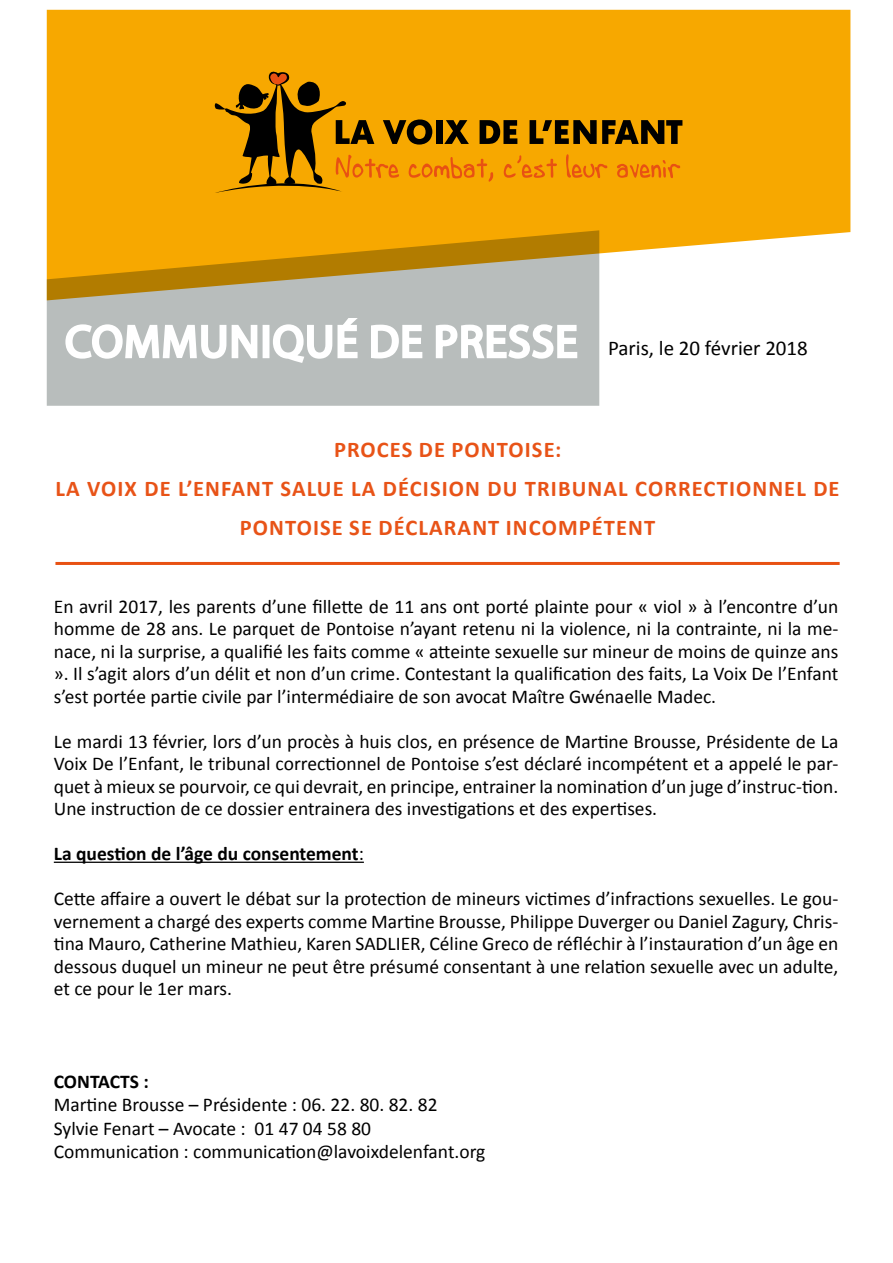
<style>
.page{position:relative;width:893px;height:1263px;background:#fff}
.page>*{position:absolute;margin:0;border:0;box-sizing:border-box;transform-origin:0 0}
.t1{font:45px "Myriad Pro";letter-spacing:.03em;color:#fff}
.t2{font:700 22.5px/39px "Calibri";letter-spacing:.05em;color:#e85317;text-align:center}
.t3{font:21px "Calibri";color:#000}
.t4{font:19.5px/22.5px "Calibri";color:#000;text-align:justify}
.t5{font:700 19.5px "Calibri";color:#000}
.s1{font-weight:400}
</style>
<div class="page">
<hr style="left:54px;top:862px;width:310px;height:1px;background:#000">
<svg style="left:47px;top:10px;width:803px;height:290px;background:#f7b11b"></svg>
<svg style="left:47px;top:230px;width:552px;height:176px;background:#c2af7d"></svg>
<svg style="left:64px;top:322px;width:195px;height:39px"></svg>
<div style="left:263px;top:325px;width:6px;height:33px;border:3px solid #fff"></div>
<svg style="left:271px;top:315px;width:91px;height:50px"></svg>
<svg style="left:369px;top:323px;width:55px;height:37px"></svg>
<svg style="left:434px;top:323px;width:145px;height:37px"></svg>
<svg style="left:214px;top:67px;width:468px;height:126px;background:#cf8a00"></svg>
<hr style="left:55px;top:562px;width:785px;height:3px;background:#e85113">
<h1 class="t1" style="left:65px;top:314px;width:514px">COMMUNIQUÉ DE PRESSE</h1>
<p class="t3" style="left:608px;top:335px;width:201px">Paris, le 20 février 2018</p>
<p class="t2" style="left:55px;top:430px;width:786px">PROCES DE PONTOISE:<br>LA VOIX DE L’ENFANT SALUE LA DÉCISION DU TRIBUNAL CORRECTIONNEL DE<br>PONTOISE SE DÉCLARANT INCOMPÉTENT</p>
<p class="t4" style="left:54px;top:595px;width:786px">En avril 2017, les parents d’une fillette de 11 ans ont porté plainte pour « viol » à l’encontre d’un homme de 28 ans. Le parquet de Pontoise n’ayant retenu ni la violence, ni la contrainte, ni la me&shy;nace, ni la surprise, a qualifié les faits comme « atteinte sexuelle sur mineur de moins de quinze ans ». Il s’agit alors d’un délit et non d’un crime. Contestant la qualification des faits, La Voix De l’Enfant s’est portée partie civile par l’intermédiaire de son avocat Maître Gwénaelle Madec.</p>
<p class="t4" style="left:54px;top:730px;width:786px">Le mardi 13 février, lors d’un procès à huis clos, en présence de Martine Brousse, Présidente de La Voix De l’Enfant, le tribunal correctionnel de Pontoise s’est déclaré incompétent et a appelé le par&shy;quet à mieux se pourvoir, ce qui devrait, en principe, entrainer la nomination d’un juge d’instruc-tion.<br>Une instruction de ce dossier entrainera des investigations et des expertises.</p>
<p class="t5" style="left:54px;top:841px;width:312px">La question de l’âge du consentement<span class="s1">:</span></p>
<p class="t4" style="left:54px;top:887px;width:786px">Cette affaire a ouvert le débat sur la protection de mineurs victimes d’infractions sexuelles. Le gou&shy;vernement a chargé des experts comme Martine Brousse, Philippe Duverger ou Daniel Zagury, Chris&shy;tina Mauro, Catherine Mathieu, Karen SADLIER, Céline Greco de réfléchir à l’instauration d’un âge en dessous duquel un mineur ne peut être présumé consentant à une relation sexuelle avec un adulte, et ce pour le 1er mars.</p>
<p class="t5" style="left:54px;top:1069px;width:96px">CONTACTS :</p>
<p class="t4" style="left:54px;top:1093px;width:433px;line-height:23.4px;text-align:left">Martine Brousse – Présidente : 06. 22. 80. 82. 82<br>Sylvie Fenart – Avocate : 01 47 04 58 80<br>Communication : communication@lavoixdelenfant.org</p>
</div>
